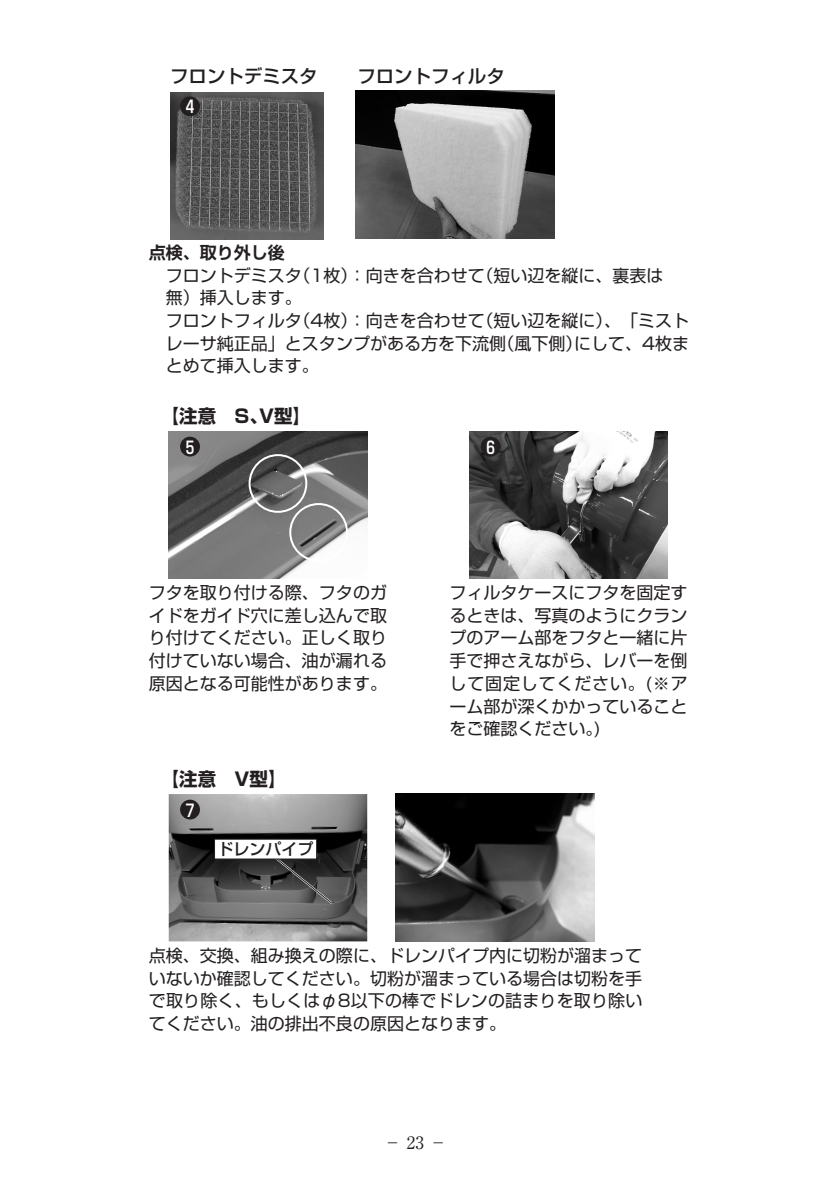
<style>
.page{position:relative;width:831px;height:1191px;background:#fff}
.page>*{position:absolute;margin:0;border:0;box-sizing:border-box;transform-origin:0 0}
.t1{font:500 18.4px "Shin Go Pro";color:#231f20}
.t2{font:700 18.4px "Shin Go Pro";color:#231f20}
.t3{font:17px/22.6px "Shin Go Pro";color:#231f20;text-align:justify}
.t4{font:700 17px "Shin Go Pro De";color:#231f20}
.t5{font:17px "Ryumin Pro";color:#231f20}
.t6{font:500 17px "Shin Go Pro";color:#fff}
.t7{font:500 16px "Shin Go Pro";color:#231f20}
</style>
<div class="page">
<img style="left:169px;top:794px;width:198px;height:147px">
<img style="left:169px;top:431px;width:198px;height:147px">
<div style="left:248px;top:454px;width:59px;height:59px;border:2px solid #fff;border-radius:50%"></div>
<div style="left:289px;top:503px;width:59px;height:59px;border:2px solid #fff;border-radius:50%"></div>
<img style="left:170px;top:92px;width:153px;height:148px">
<div style="left:180px;top:96px;width:20px;height:20px;background:#231f20;border-radius:50%"></div>
<img style="left:356px;top:91px;width:198px;height:147px">
<div style="left:180px;top:437px;width:20px;height:19px;background:#231f20;border-radius:50%"></div>
<div style="left:180px;top:799px;width:20px;height:20px;background:#231f20;border-radius:50%"></div>
<svg style="left:270px;top:853px;width:64px;height:53px;background:#484848"></svg>
<div style="left:214px;top:839px;width:103px;height:20px;background:#fff"></div>
<img style="left:395px;top:794px;width:199px;height:147px">
<img style="left:469px;top:431px;width:199px;height:147px">
<div style="left:480px;top:437px;width:20px;height:19px;background:#231f20;border-radius:50%"></div>
<p class="t1" style="left:170px;top:61px;width:149px">フロントデミスタ</p>
<p class="t6" style="left:186px;top:93px;width:10px">4</p>
<p class="t1" style="left:357px;top:61px;width:149px">フロントフィルタ</p>
<p class="t4" style="left:149px;top:238px;width:137px">点検、取り外し後</p>
<p class="t3" style="left:166px;top:262px;width:524px;text-align:left">フロントデミスタ（1枚）：向きを合わせて（短い辺を縦に、裏表は<br>無）挿入します。<br>フロントフィルタ（4枚）：向きを合わせて（短い辺を縦に）、「ミストレーサ純正品」とスタンプがある方を下流側（風下側）にして、4枚まとめて挿入します。</p>
<p class="t2" style="left:161px;top:401px;width:152px">【注意　S、V型】</p>
<p class="t6" style="left:186px;top:433px;width:10px">5</p>
<p class="t6" style="left:486px;top:433px;width:10px">6</p>
<p class="t3" style="left:149px;top:579px;width:239px">フタを取り付ける際、フタのガイドをガイド穴に差し込んで取り付けてください。正しく取り付けていない場合、油が漏れる原因となる可能性があります。</p>
<p class="t3" style="left:449px;top:579px;width:240px">フィルタケースにフタを固定するときは、写真のようにクランプのアーム部をフタと一緒に片手で押さえながら、レバーを倒して固定してください。(※アーム部が深くかかっていることをご確認ください。)</p>
<p class="t2" style="left:161px;top:764px;width:127px">【注意　V型】</p>
<p class="t6" style="left:186px;top:796px;width:10px">7</p>
<p class="t7" style="left:217px;top:835px;width:97px">ドレンパイプ</p>
<p class="t3" style="left:149px;top:942px;width:495px">点検、交換、組み換えの際に、ドレンパイプ内に切粉が溜まっていないか確認してください。切粉が溜まっている場合は切粉を手で取り除く、もしくはφ8以下の棒でドレンの詰まりを取り除いてください。油の排出不良の原因となります。</p>
<p class="t5" style="left:384px;top:1129px;width:64px">－ 23 －</p>
</div>
